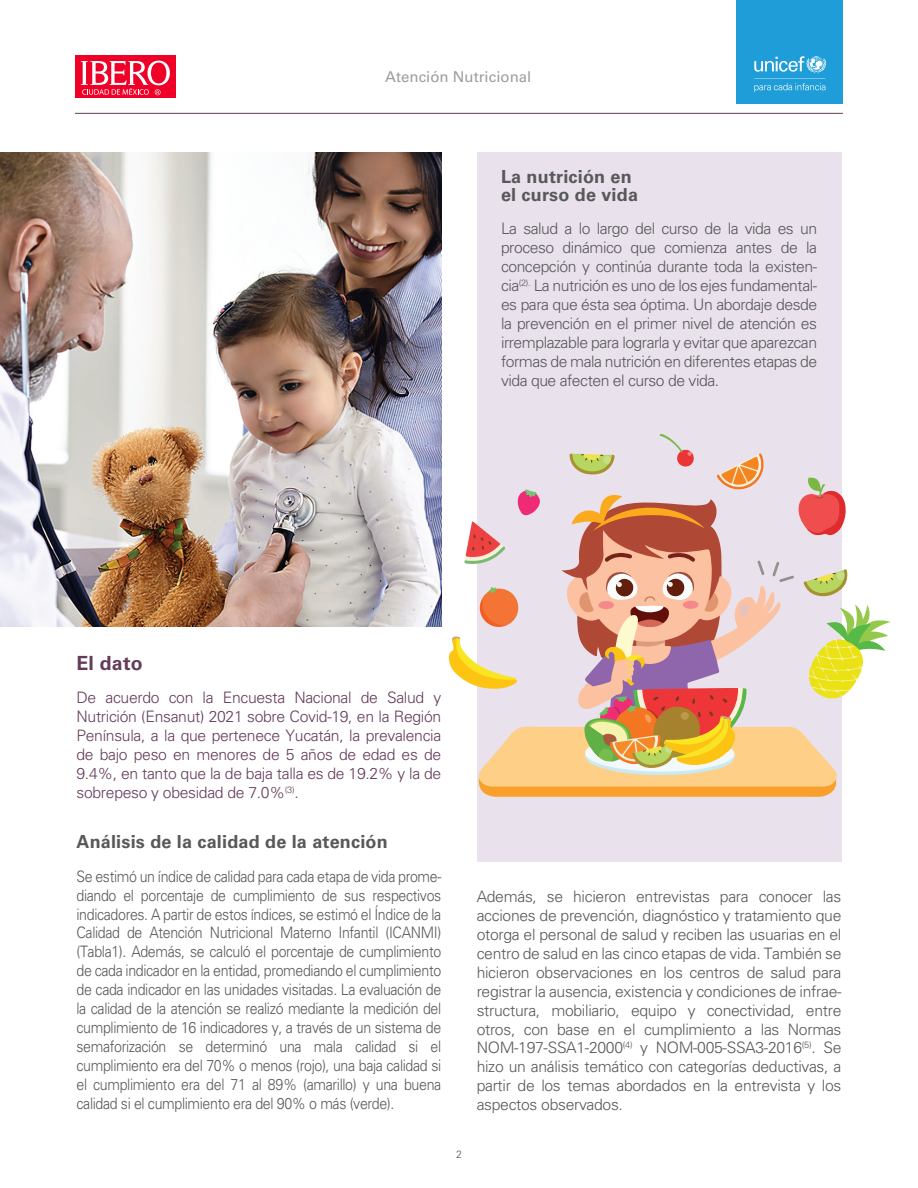
<style>
.page{position:relative;width:918px;height:1188px;background:#fff}
.page>*{position:absolute;margin:0;border:0;box-sizing:border-box;transform-origin:0 0}
.t1{font:700 19.5px "Univers";letter-spacing:.01em;color:#643c5a}
.t2{font:700 18px/18.6px "Univers";letter-spacing:.01em;color:#57585a}
.t3{font:300 15.75px/18.9px "Univers";letter-spacing:-.025em;color:#57585a;text-align:justify}
.t4{font:300 15.75px/18.9px "Univers";letter-spacing:-.025em;color:#57585a;text-align:justify;scale:.9 1}
.t5{font:300 15.75px/18.9px "Univers";letter-spacing:-.02em;color:#643c5a;text-align:justify}
.t6{font:15px "Univers";color:#9d9d9c}
.t7{font:300 10.5px "Univers";color:#57585a}
</style>
<div class="page">
<div style="left:736px;top:0;width:107px;height:103px;background:#1e9dd8"></div>
<hr style="left:75px;top:113px;width:768px;height:1px;background:#643c5a">
<div style="left:75px;top:55px;width:100px;height:43px;background:#ef0027"></div>
<svg style="left:81px;top:61px;width:89px;height:34px"></svg>
<svg style="left:754px;top:56px;width:72px;height:36px"></svg>
<div style="left:477px;top:152px;width:364px;height:709px;background:#e9e1ec"></div>
<svg style="left:448px;top:433px;width:443px;height:364px"></svg>
<img style="left:0;top:152px;width:441px;height:474px">
<p class="t6" style="left:385px;top:68px;width:148px">Atención Nutricional</p>
<p class="t2" style="left:501px;top:167px;width:139px">La nutrición en el curso de vida</p>
<p class="t3" style="left:501px;top:219px;width:318px">La salud a lo largo del curso de la vida es un proceso dinámico que comienza antes de la concepción y continúa durante toda la existen&shy;cia<sup>(2).</sup> La nutrición es uno de los ejes fundamental&shy;es para que ésta sea óptima. Un abordaje desde la prevención en el primer nivel de atención es irremplazable para lograrla y evitar que aparezcan formas de mala nutrición en diferentes etapas de vida que afecten el curso de vida.</p>
<p class="t1" style="left:77px;top:651px;width:68px">El dato</p>
<p class="t5" style="left:77px;top:688px;width:366px">De acuerdo con la Encuesta Nacional de Salud y Nutrición (Ensanut) 2021 sobre Covid-19, en la Región Península, a la que pertenece Yucatán, la prevalencia de bajo peso en menores de 5 años de edad es de 9.4%, en tanto que la de baja talla es de 19.2% y la de sobrepeso y obesidad de 7.0%<sup>(3)</sup>.</p>
<p class="t2" style="left:77px;top:833px;width:313px">Análisis de la calidad de la atención</p>
<p class="t4" style="left:77px;top:867px;width:407px">Se estimó un índice de calidad para cada etapa de vida prome&shy;diando el porcentaje de cumplimiento de sus respectivos indicadores. A partir de estos índices, se estimó el Índice de la Calidad de Atención Nutricional Materno Infantil (ICANMI) (Tabla1). Además, se calculó el porcentaje de cumplimiento de cada indicador en la entidad, promediando el cumplimiento de cada indicador en las unidades visitadas. La evaluación de la calidad de la atención se realizó mediante la medición del cumplimiento de 16 indicadores y, a través de un sistema de semaforización se determinó una mala calidad si el cumplimiento era del 70% o menos (rojo), una baja calidad si el cumplimiento era del 71 al 89% (amarillo) y una buena calidad si el cumplimiento era del 90% o más (verde).</p>
<p class="t7" style="left:456px;top:1148px;width:7px">2</p>
<p class="t3" style="left:477px;top:887px;width:366px">Además, se hicieron entrevistas para conocer las acciones de prevención, diagnóstico y tratamiento que otorga el personal de salud y reciben las usuarias en el centro de salud en las cinco etapas de vida. También se hicieron observaciones en los centros de salud para registrar la ausencia, existencia y condiciones de infrae&shy;structura, mobiliario, equipo y conectividad, entre otros, con base en el cumplimiento a las Normas NOM-197-SSA1-2000<sup>(4)</sup> y NOM-005-SSA3-2016<sup>(5)</sup>. Se hizo un análisis temático con categorías deductivas, a partir de los temas abordados en la entrevista y los aspectos observados.</p>
</div>
